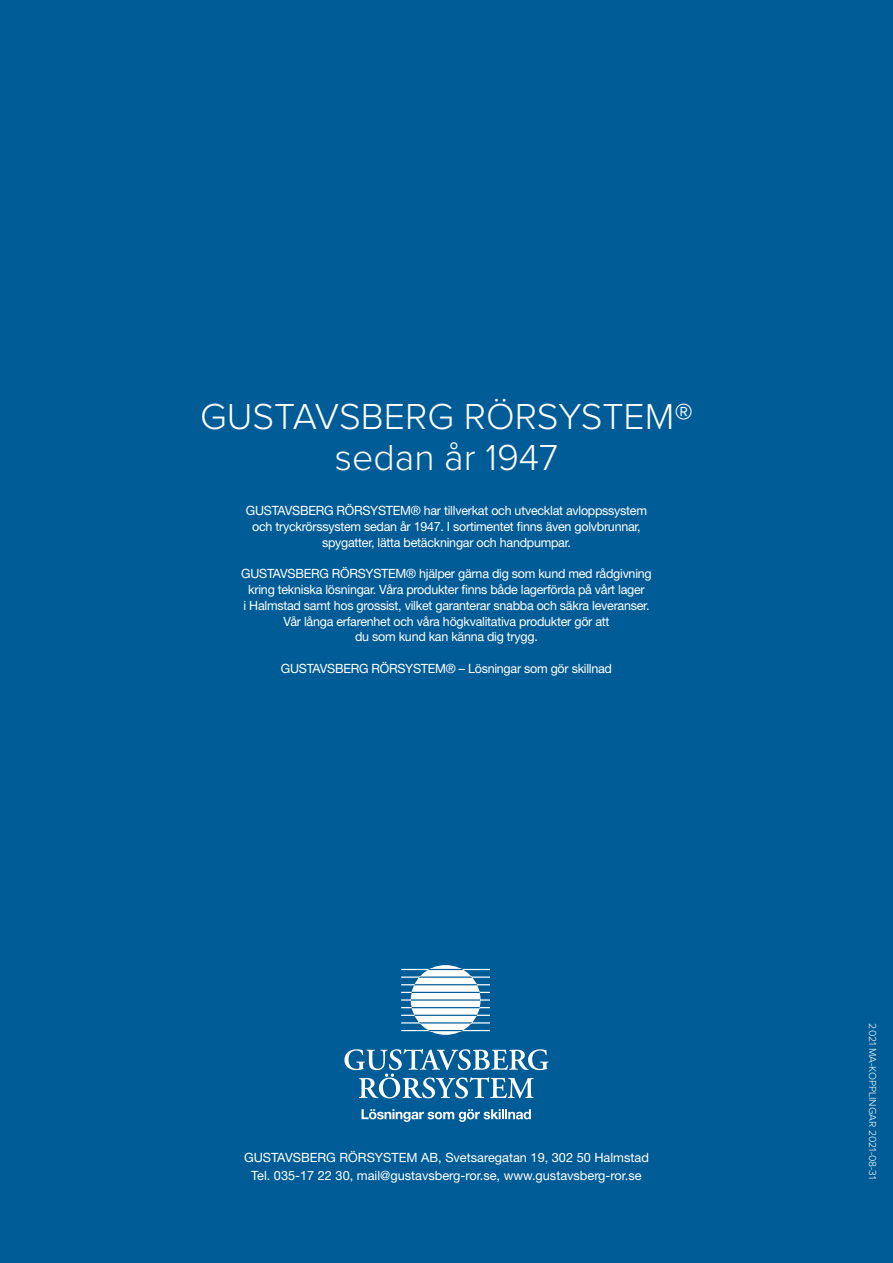
<style>
.page{position:relative;width:893px;height:1263px;background:#005c97}
.page>*{position:absolute;margin:0;border:0;box-sizing:border-box;transform-origin:0 0}
.t1{font:300 37.5px/40.5px "Proxima Nova";color:#fff;text-align:center}
.t2{font:12.75px/15.8px "Helvetica Neue LT Std";letter-spacing:-.02em;color:#fff;text-align:center}
.t3{font:12.75px/18px "Helvetica Neue LT Std";color:#fff;text-align:center}
.t4{font:300 10.5px "Proxima Nova";color:#fff}
</style>
<div class="page">
<svg style="left:362px;top:1109px;width:169px;height:13px"></svg>
<svg style="left:344px;top:1049px;width:205px;height:49px"></svg>
<svg style="left:401px;top:965px;width:89px;height:70px"></svg>
<h1 class="t1" style="left:200px;top:397px;width:494px">GUSTAVSBERG RÖRSYSTEM® sedan år 1947</h1>
<p class="t2" style="left:246px;top:503px;width:403px">GUSTAVSBERG RÖRSYSTEM® har tillverkat och utvecklat avloppssystem och tryckrörssystem sedan år 1947. I sortimentet finns även golvbrunnar, spygatter, lätta betäckningar och handpumpar.</p>
<p class="t2" style="left:241px;top:566px;width:412px">GUSTAVSBERG RÖRSYSTEM® hjälper gärna dig som kund med rådgivning kring tekniska lösningar. Våra produkter finns både lagerförda på vårt lager<br>i Halmstad samt hos grossist, vilket garanterar snabba och säkra leveranser.<br>Vår långa erfarenhet och våra högkvalitativa produkter gör att<br>du som kund kan känna dig trygg.</p>
<p class="t2" style="left:281px;top:660px;width:333px">GUSTAVSBERG RÖRSYSTEM® – Lösningar som gör skillnad</p>
<p class="t3" style="left:244px;top:1148px;width:406px">GUSTAVSBERG RÖRSYSTEM AB, Svetsaregatan 19, 302 50 Halmstad<br>Tel. 035-17 22 30, mail@gustavsberg-ror.se, www.gustavsberg-ror.se</p>
<p class="t4" style="left:878px;top:1023px;width:157px;rotate:90deg">2021 MA-KOPPLINGAR 2021-08-31</p>
</div>
